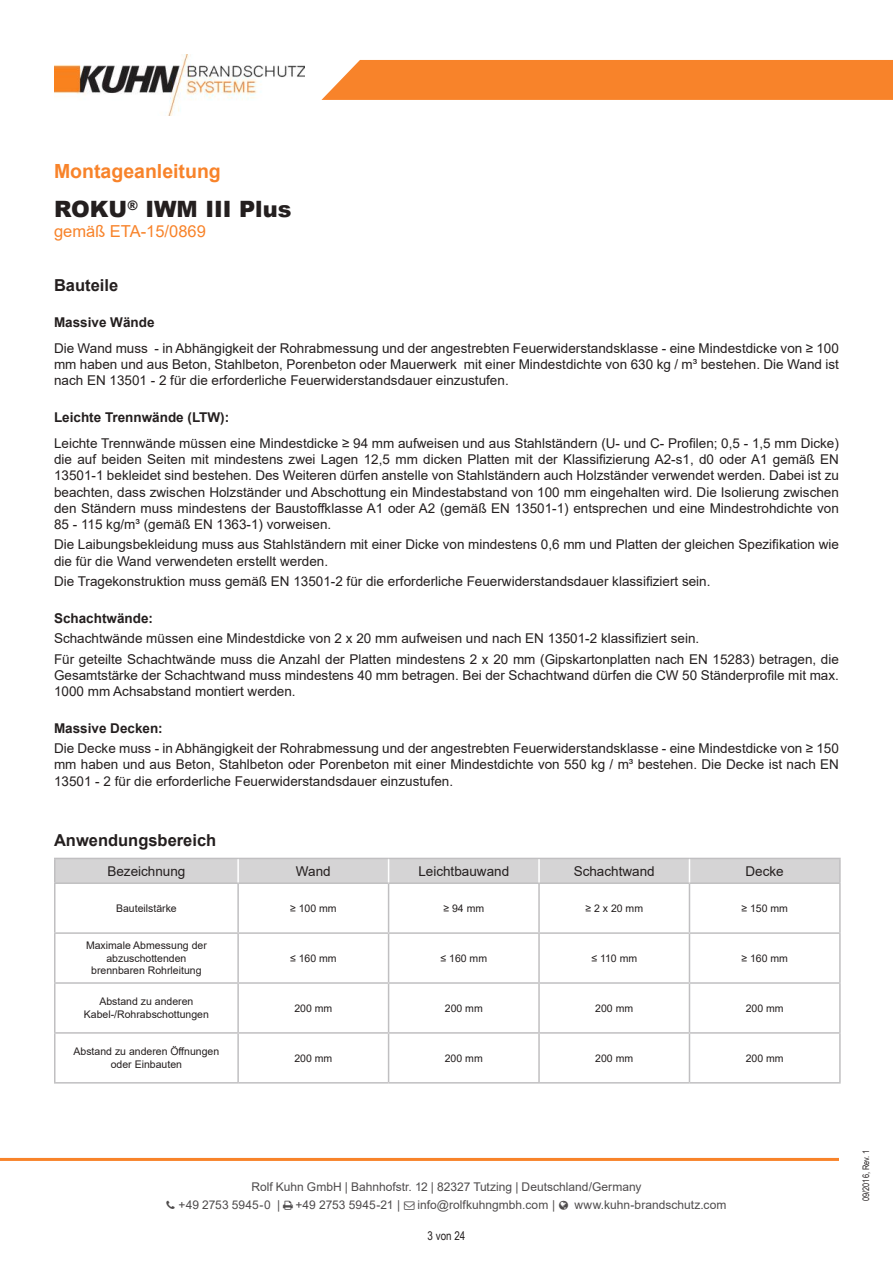
<style>
.page{position:relative;width:893px;height:1263px;background:#fff}
.page>*{position:absolute;margin:0;border:0;box-sizing:border-box;transform-origin:0 0}
.t1{font:900 22.5px "Arial";color:#241f1f}
.t2{font:700 19.5px "Arial";color:#f8832a}
.t3{font:700 16.5px "Arial";color:#241f1f}
.t4{font:16.5px "Arial";color:#f8832a}
.t5{font:13.5px/16.2px "Arial";color:#241f1f;text-align:justify}
.t6{font:700 13.5px "Arial";color:#241f1f}
.t7{font:12px/18px "Arial";color:#4e4b4c}
.t8{font:12px "Arial Narrow";color:#241f1f}
.t9{font:10.5px/12.6px "Arial";color:#241f1f;text-align:center}
.t10{font:9px "Arial Narrow";color:#241f1f}
</style>
<div class="page">
<hr style="left:0;top:1158px;width:839px;height:3px;background:#f8832a">
<img style="left:54px;top:54px;width:251px;height:61px">
<div style="left:321px;top:60px;width:572px;height:40px;background:#f8832a"></div>
<hr style="left:54px;top:858px;width:184px;height:1px;background:#c0bfc1">
<hr style="left:54px;top:859px;width:2px;height:23px;background:#c0bfc1">
<hr style="left:689px;top:858px;width:152px;height:1px;background:#c0bfc1">
<hr style="left:839px;top:859px;width:2px;height:23px;background:#c0bfc1">
<hr style="left:54px;top:882px;width:184px;height:2px;background:#c0bfc1">
<hr style="left:54px;top:884px;width:2px;height:48px;background:#c0bfc1">
<hr style="left:238px;top:882px;width:151px;height:2px;background:#c0bfc1">
<hr style="left:237px;top:884px;width:2px;height:48px;background:#c0bfc1">
<hr style="left:389px;top:882px;width:150px;height:2px;background:#c0bfc1">
<hr style="left:388px;top:884px;width:1px;height:48px;background:#c0bfc1">
<hr style="left:539px;top:882px;width:150px;height:2px;background:#c0bfc1">
<hr style="left:538px;top:884px;width:2px;height:48px;background:#c0bfc1">
<hr style="left:689px;top:882px;width:152px;height:2px;background:#c0bfc1">
<hr style="left:689px;top:884px;width:1px;height:48px;background:#c0bfc1">
<hr style="left:839px;top:884px;width:2px;height:48px;background:#c0bfc1">
<hr style="left:54px;top:932px;width:184px;height:2px;background:#c0bfc1">
<hr style="left:54px;top:934px;width:2px;height:48px;background:#c0bfc1">
<hr style="left:238px;top:932px;width:151px;height:2px;background:#c0bfc1">
<hr style="left:237px;top:934px;width:2px;height:48px;background:#c0bfc1">
<hr style="left:389px;top:932px;width:150px;height:2px;background:#c0bfc1">
<hr style="left:388px;top:934px;width:1px;height:48px;background:#c0bfc1">
<hr style="left:539px;top:932px;width:150px;height:2px;background:#c0bfc1">
<hr style="left:538px;top:934px;width:2px;height:48px;background:#c0bfc1">
<hr style="left:689px;top:932px;width:152px;height:2px;background:#c0bfc1">
<hr style="left:689px;top:934px;width:1px;height:48px;background:#c0bfc1">
<hr style="left:839px;top:934px;width:2px;height:48px;background:#c0bfc1">
<hr style="left:54px;top:982px;width:184px;height:2px;background:#c0bfc1">
<hr style="left:54px;top:984px;width:2px;height:48px;background:#c0bfc1">
<hr style="left:238px;top:982px;width:151px;height:2px;background:#c0bfc1">
<hr style="left:237px;top:984px;width:2px;height:48px;background:#c0bfc1">
<hr style="left:389px;top:982px;width:150px;height:2px;background:#c0bfc1">
<hr style="left:388px;top:984px;width:1px;height:48px;background:#c0bfc1">
<hr style="left:539px;top:982px;width:150px;height:2px;background:#c0bfc1">
<hr style="left:538px;top:984px;width:2px;height:48px;background:#c0bfc1">
<hr style="left:689px;top:982px;width:152px;height:2px;background:#c0bfc1">
<hr style="left:689px;top:984px;width:1px;height:48px;background:#c0bfc1">
<hr style="left:839px;top:984px;width:2px;height:48px;background:#c0bfc1">
<hr style="left:54px;top:1032px;width:184px;height:2px;background:#c0bfc1">
<hr style="left:54px;top:1034px;width:2px;height:48px;background:#c0bfc1">
<hr style="left:238px;top:1032px;width:151px;height:2px;background:#c0bfc1">
<hr style="left:237px;top:1034px;width:2px;height:48px;background:#c0bfc1">
<hr style="left:389px;top:1032px;width:150px;height:2px;background:#c0bfc1">
<hr style="left:388px;top:1034px;width:1px;height:48px;background:#c0bfc1">
<hr style="left:539px;top:1032px;width:150px;height:2px;background:#c0bfc1">
<hr style="left:538px;top:1034px;width:2px;height:48px;background:#c0bfc1">
<hr style="left:689px;top:1032px;width:152px;height:2px;background:#c0bfc1">
<hr style="left:689px;top:1034px;width:1px;height:48px;background:#c0bfc1">
<hr style="left:839px;top:1034px;width:2px;height:48px;background:#c0bfc1">
<hr style="left:54px;top:1082px;width:184px;height:1px;background:#c0bfc1">
<hr style="left:238px;top:1082px;width:151px;height:1px;background:#c0bfc1">
<hr style="left:389px;top:1082px;width:150px;height:1px;background:#c0bfc1">
<hr style="left:539px;top:1082px;width:150px;height:1px;background:#c0bfc1">
<hr style="left:689px;top:1082px;width:152px;height:1px;background:#c0bfc1">
<svg style="left:56px;top:858px;width:783px;height:25px"></svg>
<h2 class="t2" style="left:54px;top:157px;width:168px">Montageanleitung</h2>
<h1 class="t1" style="left:54px;top:193px;width:239px">ROKU<sup>®</sup> IWM III Plus</h1>
<p class="t4" style="left:54px;top:220px;width:153px">gemäß ETA-15/0869</p>
<p class="t3" style="left:54px;top:273px;width:66px">Bauteile</p>
<p class="t6" style="left:54px;top:313px;width:102px">Massive Wände</p>
<p class="t5" style="left:54px;top:340px;width:786px">Die Wand muss - in Abhängigkeit der Rohrabmessung und der angestrebten Feuerwiderstandsklasse - eine Mindestdicke von ≥ 100 mm haben und aus Beton, Stahlbeton, Porenbeton oder Mauerwerk mit einer Mindestdichte von 630 kg / m³ bestehen. Die Wand ist nach EN 13501 - 2 für die erforderliche Feuerwiderstandsdauer einzustufen.</p>
<p class="t6" style="left:54px;top:408px;width:177px">Leichte Trennwände (LTW):</p>
<p class="t5" style="left:54px;top:435px;width:786px">Leichte Trennwände müssen eine Mindestdicke ≥ 94 mm aufweisen und aus Stahlständern (U- und C- Profilen; 0,5 - 1,5 mm Dicke) die auf beiden Seiten mit mindestens zwei Lagen 12,5 mm dicken Platten mit der Klassifizierung A2-s1, d0 oder A1 gemäß EN 13501-1 bekleidet sind bestehen. Des Weiteren dürfen anstelle von Stahlständern auch Holzständer verwendet werden. Dabei ist zu beachten, dass zwischen Holzständer und Abschottung ein Mindestabstand von 100 mm eingehalten wird. Die Isolierung zwischen den Ständern muss mindestens der Baustoffklasse A1 oder A2 (gemäß EN 13501-1) entsprechen und eine Mindestrohdichte von 85 - 115 kg/m³ (gemäß EN 1363-1) vorweisen.</p>
<p class="t5" style="left:54px;top:536px;width:786px">Die Laibungsbekleidung muss aus Stahlständern mit einer Dicke von mindestens 0,6 mm und Platten der gleichen Spezifikation wie die für die Wand verwendeten erstellt werden.</p>
<p class="t5" style="left:54px;top:573px;width:658px">Die Tragekonstruktion muss gemäß EN 13501-2 für die erforderliche Feuerwiderstandsdauer klassifiziert sein.</p>
<p class="t6" style="left:54px;top:608px;width:101px">Schachtwände:</p>
<p class="t5" style="left:54px;top:628px;width:786px;line-height:20.4px">Schachtwände müssen eine Mindestdicke von 2 x 20 mm aufweisen und nach EN 13501-2 klassifiziert sein.<br>Für geteilte Schachtwände muss die Anzahl der Platten mindestens 2 x 20 mm (Gipskartonplatten nach EN 15283) betragen, die</p>
<p class="t5" style="left:54px;top:667px;width:786px">Gesamtstärke der Schachtwand muss mindestens 40 mm betragen. Bei der Schachtwand dürfen die CW 50 Ständerprofile mit max.<br>1000 mm Achsabstand montiert werden.</p>
<p class="t6" style="left:54px;top:718px;width:110px">Massive Decken:</p>
<p class="t5" style="left:54px;top:740px;width:786px">Die Decke muss - in Abhängigkeit der Rohrabmessung und der angestrebten Feuerwiderstandsklasse - eine Mindestdicke von ≥ 150 mm haben und aus Beton, Stahlbeton oder Porenbeton mit einer Mindestdichte von 550 kg / m³ bestehen. Die Decke ist nach EN 13501 - 2 für die erforderliche Feuerwiderstandsdauer einzustufen.</p>
<p class="t3" style="left:54px;top:829px;width:164px">Anwendungsbereich</p>
<p class="t5" style="left:107px;top:863px;width:80px">Bezeichnung</p>
<p class="t5" style="left:296px;top:863px;width:36px">Wand</p>
<p class="t5" style="left:418px;top:863px;width:92px">Leichtbauwand</p>
<p class="t5" style="left:574px;top:863px;width:83px">Schachtwand</p>
<p class="t5" style="left:745px;top:863px;width:40px">Decke</p>
<p class="t9" style="left:116px;top:902px;width:62px">Bauteilstärke</p>
<p class="t9" style="left:290px;top:902px;width:48px">≥ 100 mm</p>
<p class="t9" style="left:443px;top:902px;width:42px">≥ 94 mm</p>
<p class="t9" style="left:585px;top:902px;width:59px">≥ 2 x 20 mm</p>
<p class="t9" style="left:741px;top:902px;width:48px">≥ 150 mm</p>
<p class="t9" style="left:86px;top:939px;width:122px">Maximale Abmessung der abzuschottenden brennbaren Rohrleitung</p>
<p class="t9" style="left:290px;top:952px;width:48px">≤ 160 mm</p>
<p class="t9" style="left:440px;top:952px;width:48px">≤ 160 mm</p>
<p class="t9" style="left:591px;top:952px;width:47px">≤ 110 mm</p>
<p class="t9" style="left:741px;top:952px;width:48px">≥ 160 mm</p>
<p class="t9" style="left:84px;top:995px;width:126px">Abstand zu anderen<br>Kabel-/Rohrabschottungen</p>
<p class="t9" style="left:294px;top:1002px;width:39px">200 mm</p>
<p class="t9" style="left:445px;top:1002px;width:39px">200 mm</p>
<p class="t9" style="left:595px;top:1002px;width:39px">200 mm</p>
<p class="t9" style="left:746px;top:1002px;width:39px">200 mm</p>
<p class="t9" style="left:74px;top:1045px;width:147px">Abstand zu anderen Öffnungen oder Einbauten</p>
<p class="t9" style="left:294px;top:1052px;width:39px">200 mm</p>
<p class="t9" style="left:445px;top:1052px;width:39px">200 mm</p>
<p class="t9" style="left:595px;top:1052px;width:39px">200 mm</p>
<p class="t9" style="left:746px;top:1052px;width:39px">200 mm</p>
<p class="t7" style="left:179px;top:1178px;width:464px;text-indent:73px">Rolf Kuhn GmbH | Bahnhofstr. 12 | 82327 Tutzing | Deutschland/Germany +49 2753 5945-0 |</p>
<p class="t7" style="left:295px;top:1196px;width:106px">+49 2753 5945-21 |</p>
<p class="t7" style="left:418px;top:1196px;width:139px">info@rolfkuhngmbh.com |</p>
<p class="t7" style="left:575px;top:1196px;width:153px">www.kuhn-brandschutz.com</p>
<p class="t8" style="left:428px;top:1227px;width:39px">3 von 24</p>
<p class="t10" style="left:859px;top:1201px;width:53px;rotate:-90deg">09/2016, Rev. 1</p>
</div>
